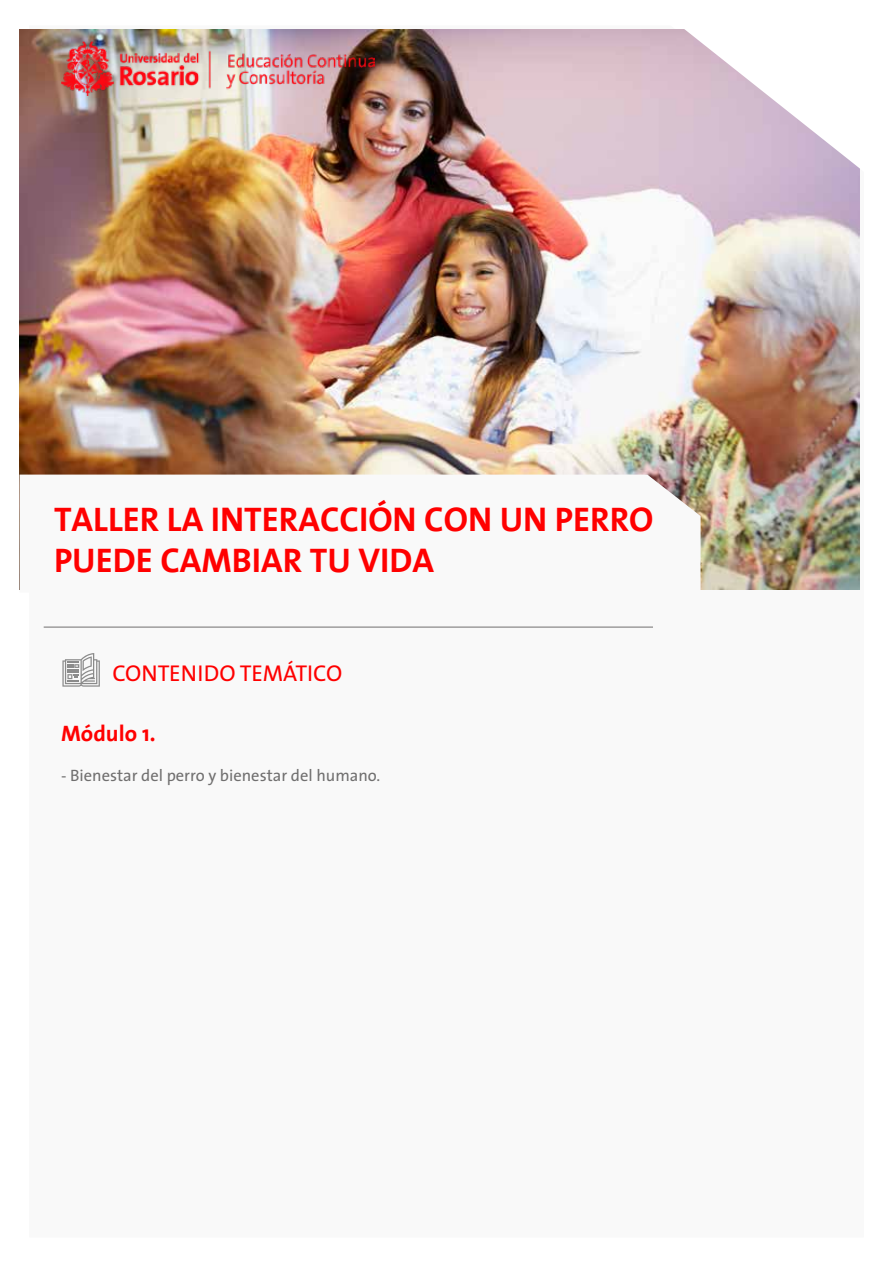
<style>
.page{position:relative;width:893px;height:1263px;background:#fff}
.page>*{position:absolute;margin:0;border:0;box-sizing:border-box;transform-origin:0 0}
.t1{font:700 34.5px/41.4px "The Sans";color:#f00}
.t2{font:22.95px "The Sans";color:#f00}
.t3{font:700 22.5px "The Sans";color:#f00}
.t4{font:16.5px "The Sans";color:#706f6f}
</style>
<div class="page">
<img style="left:19px;top:30px;width:840px;height:560px">
<svg style="left:669px;top:29px;width:191px;height:143px"></svg>
<svg style="left:20px;top:475px;width:681px;height:115px"></svg>
<hr style="left:44px;top:627px;width:609px;height:1px;background:#706f6f">
<svg style="left:62px;top:653px;width:38px;height:34px"></svg>
<img style="left:61px;top:42px;width:314px;height:53px">
<p class="t1" style="left:54px;top:497px;width:601px">TALLER LA INTERACCIÓN CON UN PERRO<br>PUEDE CAMBIAR TU VIDA</p>
<p class="t2" style="left:113px;top:654px;width:231px">CONTENIDO TEMÁTICO</p>
<p class="t3" style="left:61px;top:715px;width:96px">Módulo 1.</p>
<p class="t4" style="left:61px;top:761px;width:321px">- Bienestar del perro y bienestar del humano.</p>
</div>
